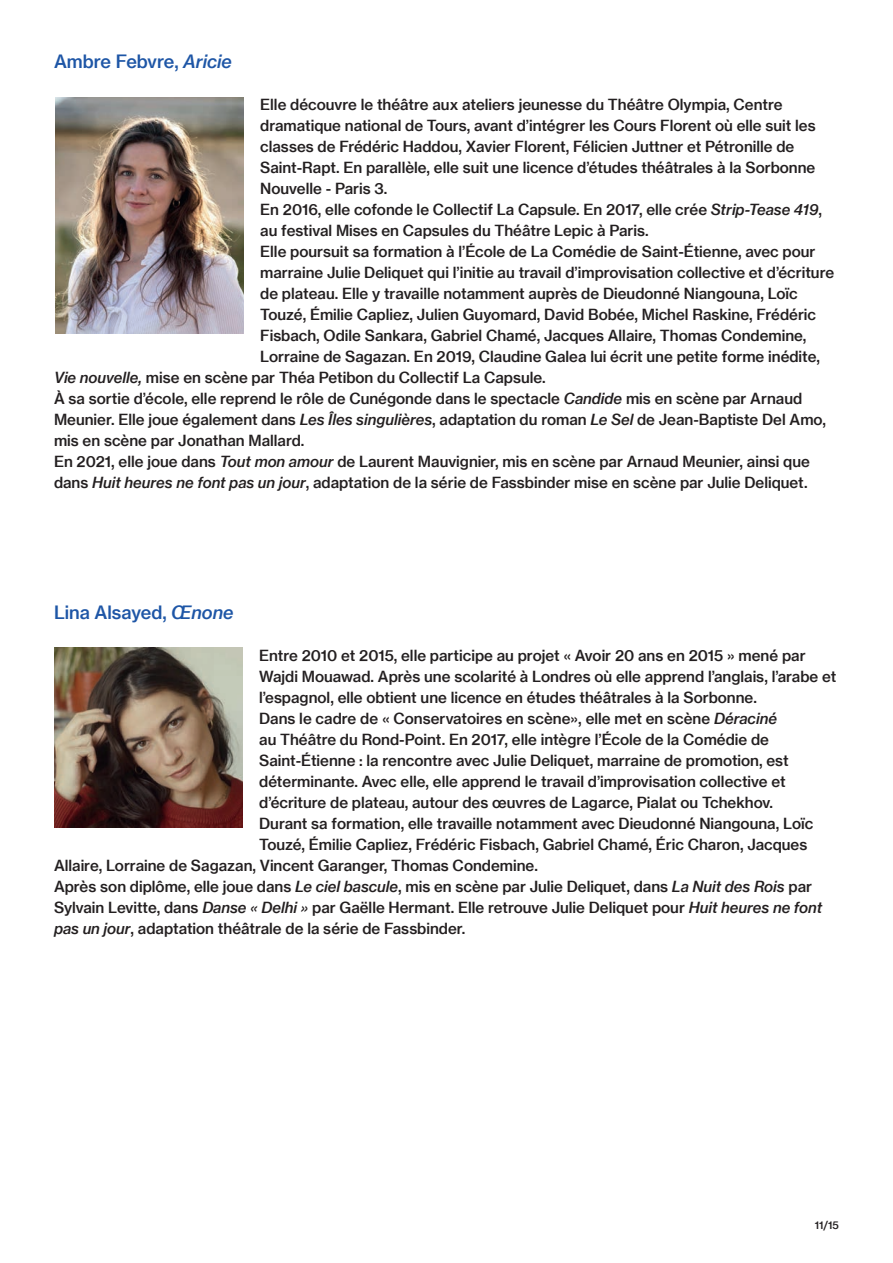
<style>
.page{position:relative;width:893px;height:1263px;background:#fff}
.page>*{position:absolute;margin:0;border:0;box-sizing:border-box;transform-origin:0 0}
.t1{font:18px "N Haas Grotesk TX Pro 65 Md";color:#1e56a6}
.t2{font:15px "N Haas Grotesk TX Pro 65 Md";color:#231f20}
.t3{font:10.5px "N Haas Grotesk TX Pro 65 Md";color:#231f20}
.s1{font-family:"N Haas Grotesk TX Pro 66 Md It"}
</style>
<div class="page">
<img style="left:55px;top:98px;width:188px;height:236px">
<img style="left:54px;top:647px;width:188px;height:180px">
<p class="t1" style="left:54px;top:50px;width:180px">Ambre Febvre, <span class="s1">Aricie</span></p>
<p class="t2" style="left:260px;top:95px;width:524px">Elle découvre le théâtre aux ateliers jeunesse du Théâtre Olympia, Centre</p>
<p class="t2" style="left:260px;top:116px;width:557px">dramatique national de Tours, avant d’intégrer les Cours Florent où elle suit les</p>
<p class="t2" style="left:260px;top:137px;width:536px">classes de Frédéric Haddou, Xavier Florent, Félicien Juttner et Pétronille de</p>
<p class="t2" style="left:260px;top:158px;width:557px">Saint-Rapt. En parallèle, elle suit une licence d’études théâtrales à la Sorbonne</p>
<p class="t2" style="left:260px;top:179px;width:129px">Nouvelle - Paris 3.</p>
<p class="t2" style="left:260px;top:200px;width:563px">En 2016, elle cofonde le Collectif La Capsule. En 2017, elle crée <span class="s1">Strip-Tease 419</span>,</p>
<p class="t2" style="left:260px;top:221px;width:390px">au festival Mises en Capsules du Théâtre Lepic à Paris.</p>
<p class="t2" style="left:260px;top:242px;width:557px">Elle poursuit sa formation à l’École de La Comédie de Saint-Étienne, avec pour</p>
<p class="t2" style="left:260px;top:263px;width:575px">marraine Julie Deliquet qui l’initie au travail d’improvisation collective et d’écriture</p>
<p class="t2" style="left:260px;top:284px;width:539px">de plateau. Elle y travaille notamment auprès de Dieudonné Niangouna, Loïc</p>
<p class="t2" style="left:260px;top:305px;width:557px">Touzé, Émilie Capliez, Julien Guyomard, David Bobée, Michel Raskine, Frédéric</p>
<p class="t2" style="left:260px;top:326px;width:548px">Fisbach, Odile Sankara, Gabriel Chamé, Jacques Allaire, Thomas Condemine,</p>
<p class="t2" style="left:260px;top:347px;width:561px">Lorraine de Sagazan. En 2019, Claudine Galea lui écrit une petite forme inédite,</p>
<p class="t2" style="left:54px;top:368px;width:493px"><span class="s1">Vie nouvelle,</span> mise en scène par Théa Petibon du Collectif La Capsule.</p>
<p class="t2" style="left:54px;top:389px;width:750px">À sa sortie d’école, elle reprend le rôle de Cunégonde dans le spectacle <span class="s1">Candide</span> mis en scène par Arnaud</p>
<p class="t2" style="left:54px;top:410px;width:773px">Meunier. Elle joue également dans <span class="s1">Les Îles singulières</span>, adaptation du roman <span class="s1">Le Sel</span> de Jean-Baptiste Del Amo,</p>
<p class="t2" style="left:54px;top:431px;width:252px">mis en scène par Jonathan Mallard.</p>
<p class="t2" style="left:54px;top:452px;width:757px">En 2021, elle joue dans <span class="s1">Tout mon amour</span> de Laurent Mauvignier, mis en scène par Arnaud Meunier, ainsi que</p>
<p class="t2" style="left:54px;top:473px;width:755px">dans <span class="s1">Huit heures ne font pas un jour</span>, adaptation de la série de Fassbinder mise en scène par Julie Deliquet.</p>
<p class="t1" style="left:54px;top:601px;width:181px">Lina Alsayed, <span class="s1">Œnone</span></p>
<p class="t2" style="left:259px;top:646px;width:548px">Entre 2010 et 2015, elle participe au projet « Avoir 20 ans en 2015 » mené par</p>
<p class="t2" style="left:259px;top:667px;width:579px">Wajdi Mouawad. Après une scolarité à Londres où elle apprend l’anglais, l’arabe et</p>
<p class="t2" style="left:259px;top:688px;width:499px">l’espagnol, elle obtient une licence en études théâtrales à la Sorbonne.</p>
<p class="t2" style="left:259px;top:709px;width:519px">Dans le cadre de « Conservatoires en scène», elle met en scène <span class="s1">Déraciné</span></p>
<p class="t2" style="left:259px;top:730px;width:511px">au Théâtre du Rond-Point. En 2017, elle intègre l’École de la Comédie de</p>
<p class="t2" style="left:259px;top:751px;width:531px">Saint-Étienne : la rencontre avec Julie Deliquet, marraine de promotion, est</p>
<p class="t2" style="left:259px;top:772px;width:528px">déterminante. Avec elle, elle apprend le travail d’improvisation collective et</p>
<p class="t2" style="left:259px;top:793px;width:515px">d’écriture de plateau, autour des œuvres de Lagarce, Pialat ou Tchekhov.</p>
<p class="t2" style="left:259px;top:814px;width:556px">Durant sa formation, elle travaille notamment avec Dieudonné Niangouna, Loïc</p>
<p class="t2" style="left:259px;top:835px;width:550px">Touzé, Émilie Capliez, Frédéric Fisbach, Gabriel Chamé, Éric Charon, Jacques</p>
<p class="t2" style="left:54px;top:856px;width:485px">Allaire, Lorraine de Sagazan, Vincent Garanger, Thomas Condemine.</p>
<p class="t2" style="left:54px;top:877px;width:760px">Après son diplôme, elle joue dans <span class="s1">Le ciel bascule</span>, mis en scène par Julie Deliquet, dans <span class="s1">La Nuit des Rois</span> par</p>
<p class="t2" style="left:54px;top:898px;width:770px">Sylvain Levitte, dans <span class="s1">Danse « Delhi »</span> par Gaëlle Hermant. Elle retrouve Julie Deliquet pour <span class="s1">Huit heures ne font</span></p>
<p class="t2" style="left:54px;top:919px;width:413px"><span class="s1">pas un jour</span>, adaptation théâtrale de la série de Fassbinder.</p>
<p class="t3" style="left:815px;top:1219px;width:26px">11/15</p>
</div>
